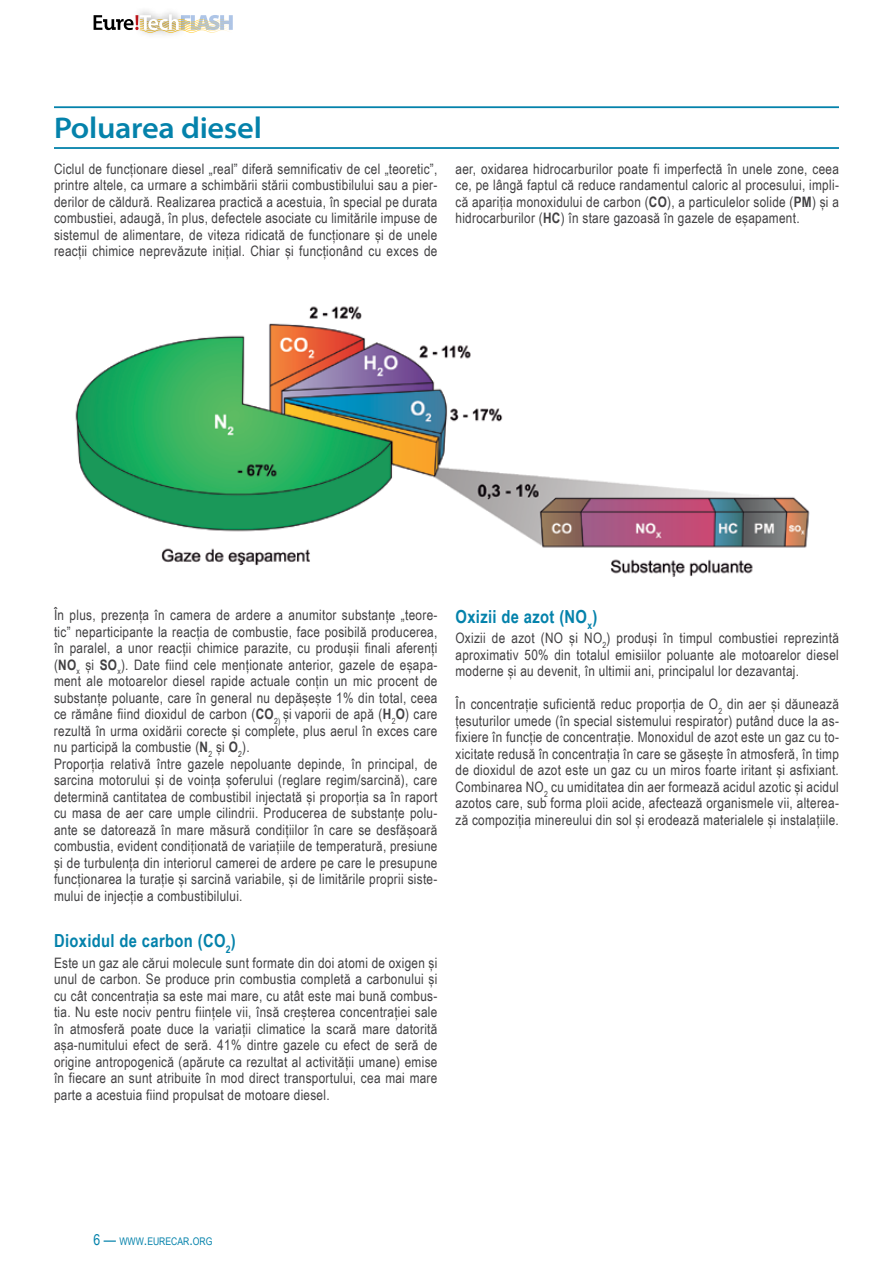
<style>
.page{position:relative;width:893px;height:1263px;background:#fff}
.page>*{position:absolute;margin:0;border:0;box-sizing:border-box;transform-origin:0 0}
.t1{font:600 semi-expanded 30px "Myriad Pro";letter-spacing:-.01em;color:#0482ab}
.t2{font:700 18px "Arial Narrow";letter-spacing:.02em;color:#0482ab}
.t3{font:14.4px/16.5px "Arial Narrow";letter-spacing:.02em;color:#414042;text-align:justify}
.t4{font:10.5px "Arial Narrow";color:#0482ab}
.s1{font-weight:700}
.s2{font-size:15px}
</style>
<div class="page">
<svg style="left:94px;top:14px;width:139px;height:19px"></svg>
<img style="left:75px;top:306px;width:735px;height:271px">
<hr style="left:54px;top:106px;width:785px;height:2px;background:#0482ab">
<hr style="left:54px;top:147px;width:785px;height:2px;background:#0482ab">
<h1 class="t1" style="left:54px;top:111px;width:209px">Poluarea diesel</h1>
<p class="t3" style="left:54px;top:160px;width:385px">Ciclul de funcționare diesel „real” diferă semnificativ de cel „teoretic”, printre altele, ca urmare a schimbării stării combustibilului sau a pier&shy;derilor de căldură. Realizarea practică a acestuia, în special pe durata combustiei, adaugă, în plus, defectele asociate cu limitările impuse de sistemul de alimentare, de viteza ridicată de funcționare și de unele reacții chimice neprevăzute inițial. Chiar și funcționând cu exces de</p>
<p class="t3" style="left:455px;top:160px;width:385px">aer, oxidarea hidrocarburilor poate fi imperfectă în unele zone, ceea ce, pe lângă faptul că reduce randamentul caloric al procesului, impli&shy;că apariția monoxidului de carbon (<span class="s1">CO</span>), a particulelor solide (<span class="s1">PM</span>) și a hidrocarburilor (<span class="s1">HC</span>) în stare gazoasă în gazele de eșapament.</p>
<p class="t3" style="left:54px;top:606px;width:385px;text-align:left">În plus, prezența în camera de ardere a anumitor substanțe „teore&shy;tic” neparticipante la reacția de combustie, face posibilă producerea, în paralel, a unor reacții chimice parazite, cu produșii finali aferenți (<span class="s1">NO</span><sub>x</sub> și <span class="s1">SO</span><sub>x</sub>). Date fiind cele menționate anterior, gazele de eșapa&shy;ment ale motoarelor diesel rapide actuale conțin un mic procent de substanțe poluante, care în general nu depășește 1% din total, ceea ce rămâne fiind dioxidul de carbon (<span class="s1">CO</span><sub>2)</sub> și vaporii de apă (<span class="s1">H</span><sub>2</sub><span class="s1">O</span>) care rezultă în urma oxidării corecte și complete, plus aerul în exces care nu participă la combustie (<span class="s1">N</span><sub>2</sub> și <span class="s1">O</span><sub>2</sub>).<br>Proporția relativă între gazele nepoluante depinde, în principal, de sarcina motorului și de voința șoferului (reglare regim/sarcină), care determină cantitatea de combustibil injectată și proporția sa în raport cu masa de aer care umple cilindrii. Producerea de substanțe polu&shy;ante se datorează în mare măsură condițiilor în care se desfășoară combustia, evident condiționată de variațiile de temperatură, presiune și de turbulența din interiorul camerei de ardere pe care le presupune funcționarea la turație și sarcină variabile, și de limitările proprii siste&shy;mului de injecție a combustibilului.</p>
<p class="t2" style="left:54px;top:927px;width:183px">Dioxidul de carbon (CO<sub>2</sub>)</p>
<p class="t3" style="left:54px;top:954px;width:385px">Este un gaz ale cărui molecule sunt formate din doi atomi de oxigen și unul de carbon. Se produce prin combustia completă a carbonului și cu cât concentrația sa este mai mare, cu atât este mai bună combus&shy;tia. Nu este nociv pentru ființele vii, însă creșterea concentrației sale în atmosferă poate duce la variații climatice la scară mare datorită așa-numitului efect de seră. 41% dintre gazele cu efect de seră de origine antropogenică (apărute ca rezultat al activității umane) emise în fiecare an sunt atribuite în mod direct transportului, cea mai mare parte a acestuia fiind propulsat de motoare diesel.</p>
<p class="t2" style="left:455px;top:603px;width:143px">Oxizii de azot (NO<sub>x</sub>)</p>
<p class="t3" style="left:455px;top:629px;width:385px">Oxizii de azot (NO și NO<sub>2</sub>) produși în timpul combustiei reprezintă aproximativ 50% din totalul emisiilor poluante ale motoarelor diesel moderne și au devenit, în ultimii ani, principalul lor dezavantaj.</p>
<p class="t3" style="left:455px;top:695px;width:385px">În concentrație suficientă reduc proporția de O<sub>2</sub> din aer și dăunează țesuturilor umede (în special sistemului respirator) putând duce la as&shy;fixiere în funcție de concentrație. Monoxidul de azot este un gaz cu to&shy;xicitate redusă în concentrația în care se găsește în atmosferă, în timp de dioxidul de azot este un gaz cu un miros foarte iritant și asfixiant.<br>Combinarea NO<sub>2</sub> cu umiditatea din aer formează acidul azotic și acidul azotos care, sub forma ploii acide, afectează organismele vii, alterea&shy;ză compoziția minereului din sol și erodează materialele și instalațiile.</p>
<p class="t4" style="left:94px;top:1233px;width:120px"><span class="s2">6 —</span> WWW<span class="s2">.</span>EURECAR<span class="s2">.</span>ORG</p>
</div>
